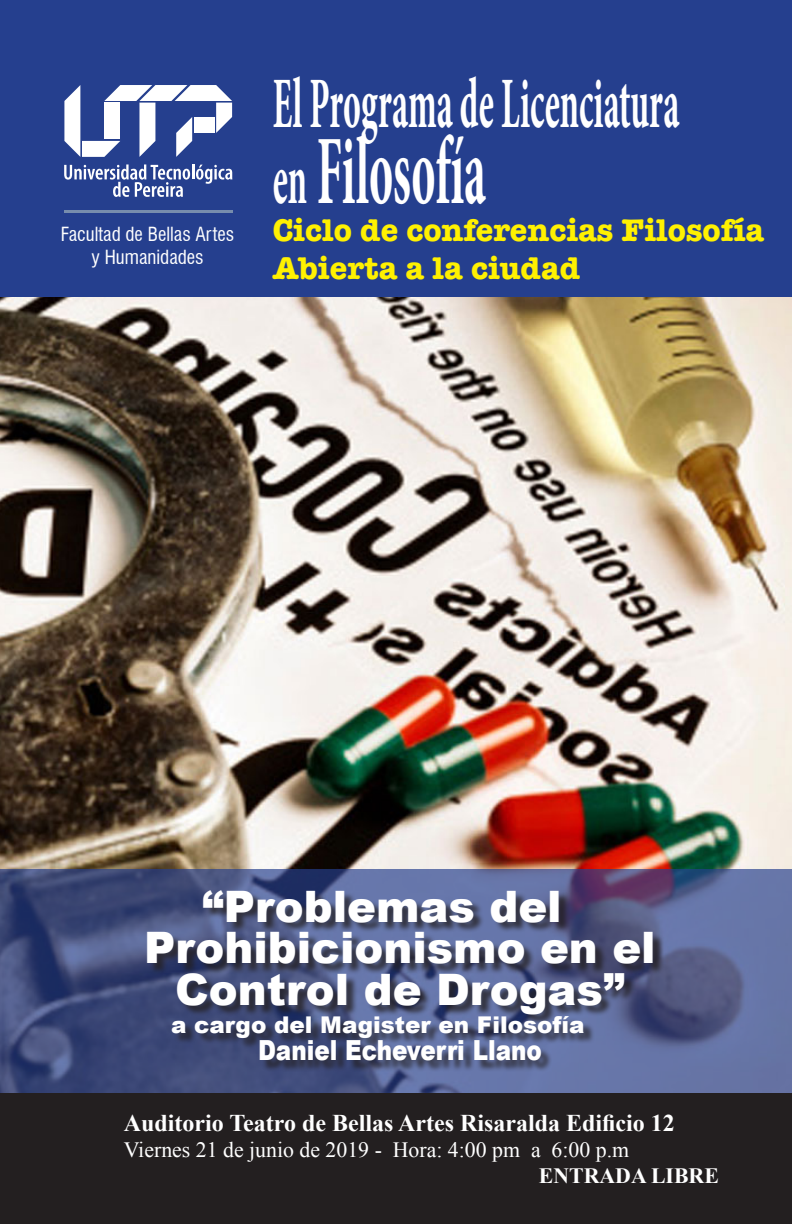
<style>
.page{position:relative;width:792px;height:1224px;background:#fff}
.page>*{position:absolute;margin:0;border:0;box-sizing:border-box;transform-origin:0 0}
.t1{font:700 condensed 99.4px "Minion Pro";color:#fff;scale:.5 1}
.t2{font:700 condensed 73.4px "Minion Pro";color:#fff;scale:.5 1}
.t3{font:900 43.4px "Arial";color:#fff}
.t4{font:700 32.3px/38px "American Typewriter";color:#fff101}
.t5{font:900 27.7px "Arial";color:#fff;scale:.83 1}
.t6{font:700 24px "Times New Roman";color:#fff}
.t7{font:900 23.1px "Arial";color:#fff}
.t8{font:21.8px "Times New Roman";color:#fff}
.t9{font:700 21.8px "Times New Roman";color:#fff}
.t10{font:condensed 19px/22.8px "Swiss 721 BT";color:#fff;text-align:center}
.s1{font-size:73.4px}
</style>
<div class="page">
<img style="left:0;top:296px;width:792px;height:573px">
<svg style="left:0;top:869px;width:792px;height:224px;background:#4e5a89"></svg>
<div style="left:0;top:1093px;width:792px;height:131px;background:#231f20"></div>
<div style="left:0;top:0;width:792px;height:296px;background:#253f8e"></div>
<div style="left:149px;top:892px;width:515px;height:180px;background:#231f20;opacity:.75"></div>
<svg style="left:64px;top:85px;width:168px;height:72px"></svg>
<div style="left:194px;top:117px;width:21px;height:16px;background:#fff"></div>
<svg style="left:64px;top:164px;width:168px;height:33px"></svg>
<hr style="left:64px;top:210px;width:168px;height:3px;background:#778dad">
<p class="t10" style="left:61px;top:222px;width:175px">Facultad de Bellas Artes y Humanidades</p>
<p class="t2" style="left:273px;top:53px;width:815px">El Programa de Licenciatura</p>
<p class="t1" style="left:273px;top:102px;width:428px"><span class="s1">en</span> Filosofía</p>
<p class="t4" style="left:273px;top:209px;width:493px">Ciclo de conferencias Filosofía<br>Abierta a la ciudad</p>
<p class="t3" style="left:202px;top:875px;width:361px">“Problemas del</p>
<p class="t3" style="left:144px;top:916px;width:513px">Prohibicionismo en el</p>
<p class="t3" style="left:175px;top:958px;width:451px">Control de Drogas”</p>
<p class="t7" style="left:171px;top:1008px;width:415px">a cargo del Magister en Filosofía</p>
<p class="t5" style="left:258px;top:1030px;width:344px">Daniel Echeverri Llano</p>
<p class="t6" style="left:124px;top:1106px;width:552px">Auditorio Teatro de Bellas Artes Risaralda Edificio 12</p>
<p class="t8" style="left:124px;top:1135px;width:507px">Viernes 21 de junio de 2019 - Hora: 4:00 pm a 6:00 p.m</p>
<p class="t9" style="left:539px;top:1161px;width:182px">ENTRADA LIBRE</p>
</div>
